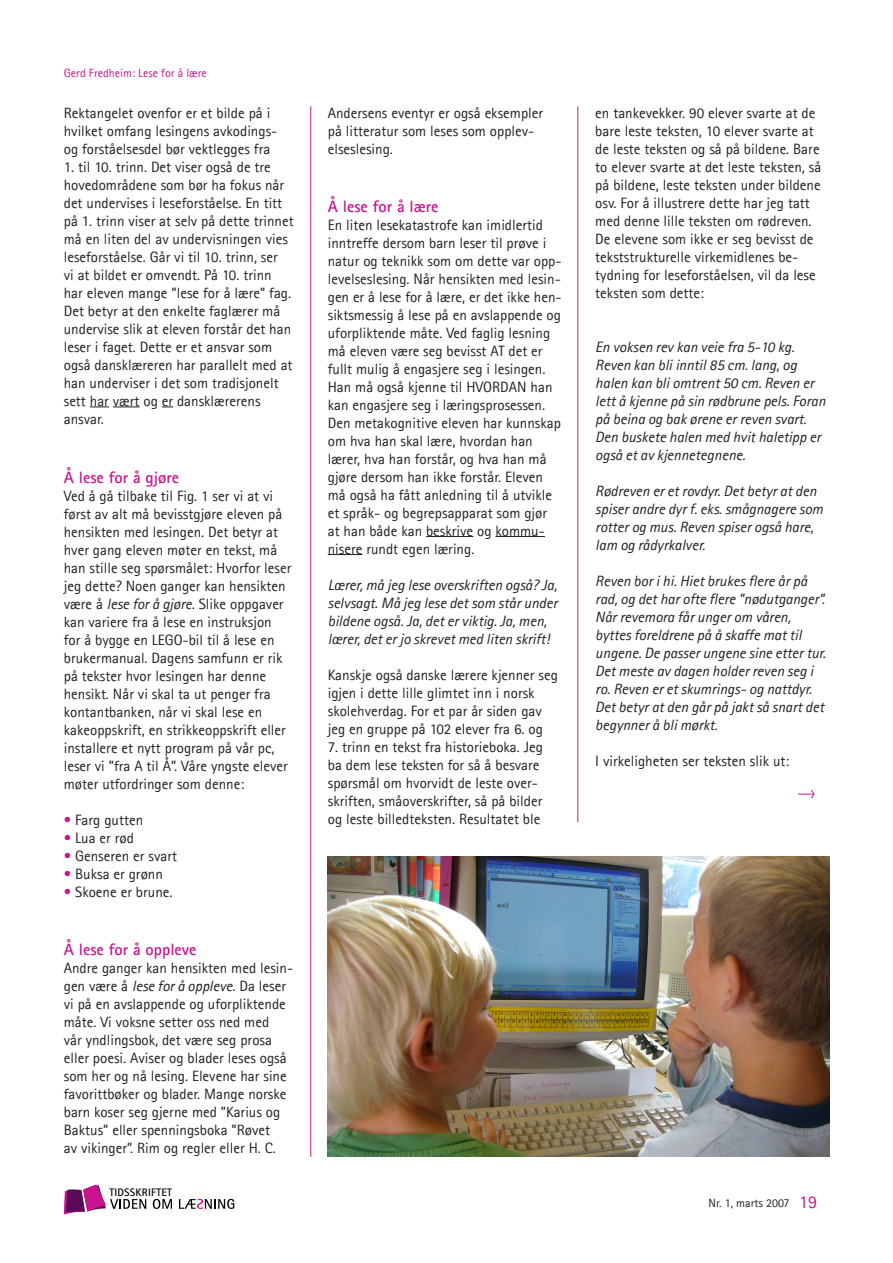
<style>
.page{position:relative;width:893px;height:1263px;background:#fff}
.page>*{position:absolute;margin:0;border:0;box-sizing:border-box;transform-origin:0 0}
.t1{font:18px "Agfa Rotis Sans Serif";color:#c7168c}
.titler{font:700 16.5px "Agfa Rotis Sans Serif";color:#c7168c}
.brødtekst{font:15px/18px "Agfa Rotis Sans Serif";color:#231f20}
.brødtekst-2{font:italic 15px/18px "Agfa Rotis Sans Serif";color:#231f20}
.brødtekst-3{font:12px "Agfa Rotis Sans Serif";color:#c7168c}
.Paragraph_Style_1{font:12px "Agfa Rotis Sans Serif";color:#231f20}
.t2{font:700 10.95px "Rotis Sans Serif";letter-spacing:.02em;color:#050504}
.s1{font-style:italic}
.s2{color:#c7168c}
</style>
<div class="page">
<svg style="left:153px;top:1199px;width:19px;height:10px"></svg>
<svg style="left:179px;top:1199px;width:55px;height:10px"></svg>
<svg style="left:64px;top:1184px;width:82px;height:30px"></svg>
<svg style="left:90px;top:407px;width:50px;height:1px"></svg>
<hr style="left:426px;top:536px;width:47px;height:1px;background:#231f20">
<hr style="left:495px;top:536px;width:50px;height:1px;background:#231f20">
<hr style="left:328px;top:554px;width:34px;height:1px;background:#231f20">
<hr style="left:577px;top:106px;width:1px;height:716px;background:#c7168c">
<hr style="left:310px;top:106px;width:1px;height:1051px;background:#c7168c">
<img style="left:327px;top:856px;width:502px;height:301px">
<svg style="left:798px;top:790px;width:17px;height:9px"></svg>
<p class="brødtekst-3" style="left:64px;top:66px;width:145px">Gerd Fredheim: Lese for å lære</p>
<p class="brødtekst" style="left:64px;top:104px;width:215px">Rektangelet ovenfor er et bilde på i hvilket omfang lesingens avkodings&shy;og forståelsesdel bør vektlegges fra</p>
<p class="brødtekst" style="left:64px;top:158px;width:231px">1. til 10. trinn. Det viser også de tre hovedområdene som bør ha fokus når det undervises i leseforståelse. En titt på 1. trinn viser at selv på dette trinnet må en liten del av undervisningen vies leseforståelse. Går vi til 10. trinn, ser<br>vi at bildet er omvendt. På 10. trinn har eleven mange ”lese for å lære” fag.<br>Det betyr at den enkelte faglærer må undervise slik at eleven forstår det han leser i faget. Dette er et ansvar som også dansklæreren har parallelt med at han underviser i det som tradisjonelt sett har vært og er dansklærerens ansvar.</p>
<p class="titler" style="left:64px;top:467px;width:117px">Å lese for å gjøre</p>
<p class="brødtekst" style="left:64px;top:487px;width:229px">Ved å gå tilbake til Fig. 1 ser vi at vi først av alt må bevisstgjøre eleven på hensikten med lesingen. Det betyr at hver gang eleven møter en tekst, må han stille seg spørsmålet: Hvorfor leser jeg dette? Noen ganger kan hensikten være å <span class="s1">lese for å gjøre</span>. Slike oppgaver kan variere fra å lese en instruksjon for å bygge en LEGO-bil til å lese en brukermanual. Dagens samfunn er rik på tekster hvor lesingen har denne hensikt. Når vi skal ta ut penger fra kontantbanken, når vi skal lese en kakeoppskrift, en strikkeoppskrift eller installere et nytt program på vår pc, leser vi ”fra A til Å”. Våre yngste elever møter utfordringer som denne:</p>
<p class="brødtekst" style="left:64px;top:811px;width:81px"><span class="s2">•</span> Farg gutten</p>
<p class="brødtekst" style="left:64px;top:829px;width:72px"><span class="s2">•</span> Lua er rød</p>
<p class="brødtekst" style="left:64px;top:847px;width:115px"><span class="s2">•</span> Genseren er svart</p>
<p class="brødtekst" style="left:64px;top:865px;width:101px"><span class="s2">•</span> Buksa er grønn</p>
<p class="brødtekst" style="left:64px;top:883px;width:110px"><span class="s2">•</span> Skoene er brune.</p>
<p class="titler" style="left:64px;top:939px;width:134px">Å lese for å oppleve</p>
<p class="brødtekst" style="left:64px;top:959px;width:231px">Andre ganger kan hensikten med lesin&shy;gen være å <span class="s1">lese for å oppleve</span>. Da leser vi på en avslappende og uforpliktende måte. Vi voksne setter oss ned med<br>vår yndlingsbok, det være seg prosa eller poesi. Aviser og blader leses også som her og nå lesing. Elevene har sine favorittbøker og blader. Mange norske barn koser seg gjerne med ”Karius og Baktus” eller spenningsboka ”Røvet<br>av vikinger”. Rim og regler eller H. C.</p>
<p class="t2" style="left:109px;top:1185px;width:64px">TIDSSKRIFTET</p>
<p class="brødtekst" style="left:328px;top:104px;width:217px">Andersens eventyr er også eksempler på litteratur som leses som opplev&shy;elseslesing.</p>
<p class="titler" style="left:328px;top:196px;width:112px">Å lese for å lære</p>
<p class="brødtekst" style="left:328px;top:215px;width:235px">En liten lesekatastrofe kan imidlertid inntreffe dersom barn leser til prøve i natur og teknikk som om dette var opp&shy;levelseslesing. Når hensikten med lesin&shy;gen er å lese for å lære, er det ikke hen&shy;siktsmessig å lese på en avslappende og uforpliktende måte. Ved faglig lesning må eleven være seg bevisst AT det er fullt mulig å engasjere seg i lesingen.<br>Han må også kjenne til HVORDAN han kan engasjere seg i læringsprosessen.<br>Den metakognitive eleven har kunnskap om hva han skal lære, hvordan han lærer, hva han forstår, og hva han må gjøre dersom han ikke forstår. Eleven må også ha fått anledning til å utvikle et språk- og begrepsapparat som gjør at han både kan beskrive og kommu&shy;nisere rundt egen læring.</p>
<p class="brødtekst-2" style="left:328px;top:576px;width:232px">Lærer, må jeg lese overskriften også? Ja, selvsagt. Må jeg lese det som står under bildene også. Ja, det er viktig. Ja, men, lærer, det er jo skrevet med liten skrift!</p>
<p class="brødtekst" style="left:328px;top:665px;width:232px">Kanskje også danske lærere kjenner seg igjen i dette lille glimtet inn i norsk skolehverdag. For et par år siden gav jeg en gruppe på 102 elever fra 6. og</p>
<p class="brødtekst" style="left:328px;top:737px;width:217px">7. trinn en tekst fra historieboka. Jeg ba dem lese teksten for så å besvare spørsmål om hvorvidt de leste over&shy;skriften, småoverskrifter, så på bilder og leste billedteksten. Resultatet ble</p>
<p class="brødtekst" style="left:595px;top:104px;width:227px">en tankevekker. 90 elever svarte at de bare leste teksten, 10 elever svarte at de leste teksten og så på bildene. Bare to elever svarte at det leste teksten, så på bildene, leste teksten under bildene osv. For å illustrere dette har jeg tatt med denne lille teksten om rødreven.<br>De elevene som ikke er seg bevisst de tekststrukturelle virkemidlenes be&shy;tydning for leseforståelsen, vil da lese teksten som dette:</p>
<p class="brødtekst-2" style="left:595px;top:338px;width:232px">En voksen rev kan veie fra 5-10 kg.<br>Reven kan bli inntil 85 cm. lang, og halen kan bli omtrent 50 cm. Reven er lett å kjenne på sin rødbrune pels. Foran på beina og bak ørene er reven svart.<br>Den buskete halen med hvit haletipp er også et av kjennetegnene.</p>
<p class="brødtekst-2" style="left:595px;top:482px;width:229px">Rødreven er et rovdyr. Det betyr at den spiser andre dyr f. eks. smågnagere som rotter og mus. Reven spiser også hare, lam og rådyrkalver.</p>
<p class="brødtekst-2" style="left:595px;top:572px;width:232px">Reven bor i hi. Hiet brukes flere år på rad, og det har ofte flere ”nødutganger”.<br>Når revemora får unger om våren, byttes foreldrene på å skaffe mat til ungene. De passer ungene sine etter tur.<br>Det meste av dagen holder reven seg i ro. Reven er et skumrings- og nattdyr.<br>Det betyr at den går på jakt så snart det begynner å bli mørkt.</p>
<p class="brødtekst" style="left:595px;top:752px;width:196px">I virkeligheten ser teksten slik ut:</p>
<p class="Paragraph_Style_1" style="left:708px;top:1196px;width:82px">Nr. 1, marts 2007</p>
<p class="t1" style="left:799px;top:1192px;width:19px">19</p>
</div>
